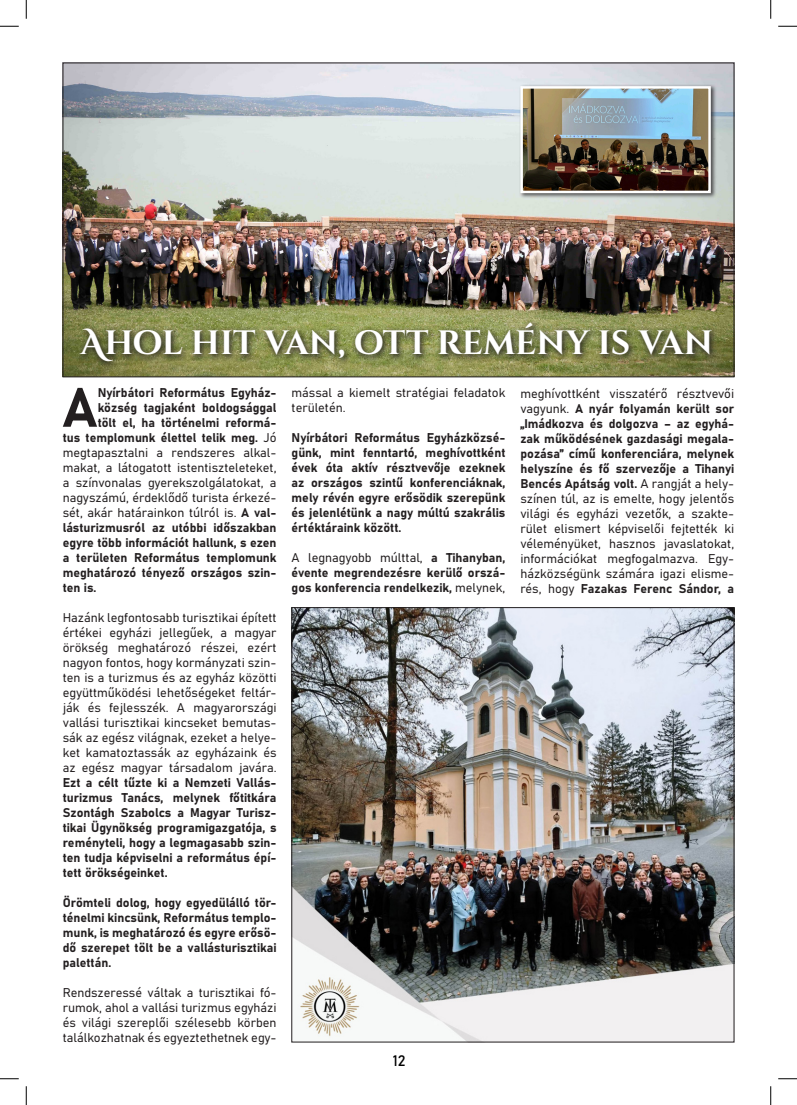
<style>
.page{position:relative;width:797px;height:1105px;background:#fff}
.page>*{position:absolute;margin:0;border:0;box-sizing:border-box;transform-origin:0 0}
.t1{font:54.75px "Bahnschrift";color:#231f20}
.t2{font:700 33.75px "Cinzel Decorative";color:#fff}
.t3{font:15px "Bahnschrift";color:#000}
.t4{font:12.5px/15px "Bahnschrift";color:#231f20;text-align:justify}
</style>
<div class="page">
<img style="left:65px;top:65px;width:667px;height:310px">
<img style="left:293px;top:609px;width:439px;height:431px">
<div style="left:75px;top:318px;width:644px;height:52px;background:#231f20;opacity:.94"></div>
<div style="left:518px;top:84px;width:198px;height:115px;background:#231f20;opacity:.75"></div>
<img style="left:523px;top:89px;width:184px;height:101px">
<div style="left:520px;top:86px;width:190px;height:107px;border:2px solid #fff"></div>
<svg style="left:0;top:25px;width:19px;height:2px"></svg>
<svg style="left:778px;top:25px;width:19px;height:2px"></svg>
<svg style="left:0;top:1078px;width:19px;height:1px"></svg>
<svg style="left:778px;top:1078px;width:19px;height:1px"></svg>
<svg style="left:25px;top:0;width:2px;height:19px"></svg>
<svg style="left:25px;top:1086px;width:2px;height:19px"></svg>
<svg style="left:770px;top:0;width:1px;height:19px"></svg>
<svg style="left:770px;top:1086px;width:1px;height:19px"></svg>
<p class="t2" style="left:81px;top:322px;width:634px">Ahol hit van, ott remény is van</p>
<p class="t1" style="left:62px;top:366px;width:37px">A</p>
<p class="t4" style="left:98px;top:384px;width:180px">Nyírbátori Református Egyház-</p>
<p class="t4" style="left:98px;top:399px;width:180px">község tagjaként boldogsággal</p>
<p class="t4" style="left:98px;top:414px;width:180px">tölt el, ha történelmi reformá-</p>
<p class="t4" style="left:63px;top:429px;width:215px">tus templomunk élettel telik meg. Jó</p>
<p class="t4" style="left:63px;top:444px;width:215px">megtapasztalni a rendszeres alkal-</p>
<p class="t4" style="left:63px;top:459px;width:215px">makat, a látogatott istentiszteleteket,</p>
<p class="t4" style="left:63px;top:474px;width:215px">a színvonalas gyerekszolgálatokat, a</p>
<p class="t4" style="left:63px;top:489px;width:215px">nagyszámú, érdeklődő turista érkezé-</p>
<p class="t4" style="left:63px;top:504px;width:215px">sét, akár határainkon túlról is. A val-</p>
<p class="t4" style="left:63px;top:519px;width:215px">lásturizmusról az utóbbi időszakban</p>
<p class="t4" style="left:63px;top:534px;width:215px">egyre több információt hallunk, s ezen</p>
<p class="t4" style="left:63px;top:549px;width:215px">a területen Református templomunk</p>
<p class="t4" style="left:63px;top:564px;width:215px">meghatározó tényező országos szin-</p>
<p class="t4" style="left:63px;top:579px;width:35px">ten is.</p>
<p class="t4" style="left:63px;top:609px;width:215px">Hazánk legfontosabb turisztikai épített értékei egyházi jellegűek, a magyar örökség meghatározó részei, ezért nagyon fontos, hogy kormányzati szin&shy;ten is a turizmus és az egyház közötti együttműködési lehetőségeket feltár&shy;ják és fejlesszék. A magyarországi vallási turisztikai kincseket bemutas&shy;sák az egész világnak, ezeket a helye&shy;ket kamatoztassák az egyházaink és az egész magyar társadalom javára.<br>Ezt a célt tűzte ki a Nemzeti Vallás&shy;turizmus Tanács, melynek főtitkára Szontágh Szabolcs a Magyar Turisz&shy;tikai Ügynökség programigazgatója, s reményteli, hogy a legmagasabb szin&shy;ten tudja képviselni a református épí&shy;tett örökségeinket.</p>
<p class="t4" style="left:63px;top:894px;width:215px">Örömteli dolog, hogy egyedülálló tör&shy;ténelmi kincsünk, Református templo&shy;munk, is meghatározó és egyre erősö&shy;dő szerepet tölt be a vallásturisztikai palettán.</p>
<p class="t4" style="left:63px;top:984px;width:215px">Rendszeressé váltak a turisztikai fó&shy;rumok, ahol a vallási turizmus egyházi és világi szereplői szélesebb körben találkozhatnak és egyeztethetnek egy-</p>
<p class="t4" style="left:291px;top:384px;width:215px">mással a kiemelt stratégiai feladatok területén.</p>
<p class="t4" style="left:291px;top:429px;width:215px">Nyírbátori Református Egyházközsé&shy;günk, mint fenntartó, meghívottként évek óta aktív résztvevője ezeknek az országos szintű konferenciáknak, mely révén egyre erősödik szerepünk és jelenlétünk a nagy múltú szakrális értéktáraink között.</p>
<p class="t4" style="left:291px;top:549px;width:215px">A legnagyobb múlttal, a Tihanyban, évente megrendezésre kerülő orszá&shy;gos konferencia rendelkezik, melynek,</p>
<p class="t4" style="left:520px;top:385px;width:215px">meghívottként visszatérő résztvevői vagyunk. A nyár folyamán került sor „Imádkozva és dolgozva – az egyhá&shy;zak működésének gazdasági megala&shy;pozása” című konferenciára, melynek helyszíne és fő szervezője a Tihanyi Bencés Apátság volt. A rangját a hely&shy;színen túl, az is emelte, hogy jelentős világi és egyházi vezetők, a szakte&shy;rület elismert képviselői fejtették ki véleményüket, hasznos javaslatokat, információkat megfogalmazva. Egy&shy;házközségünk számára igazi elisme&shy;rés, hogy Fazakas Ferenc Sándor, a</p>
<p class="t3" style="left:393px;top:1049px;width:14px">12</p>
</div>
